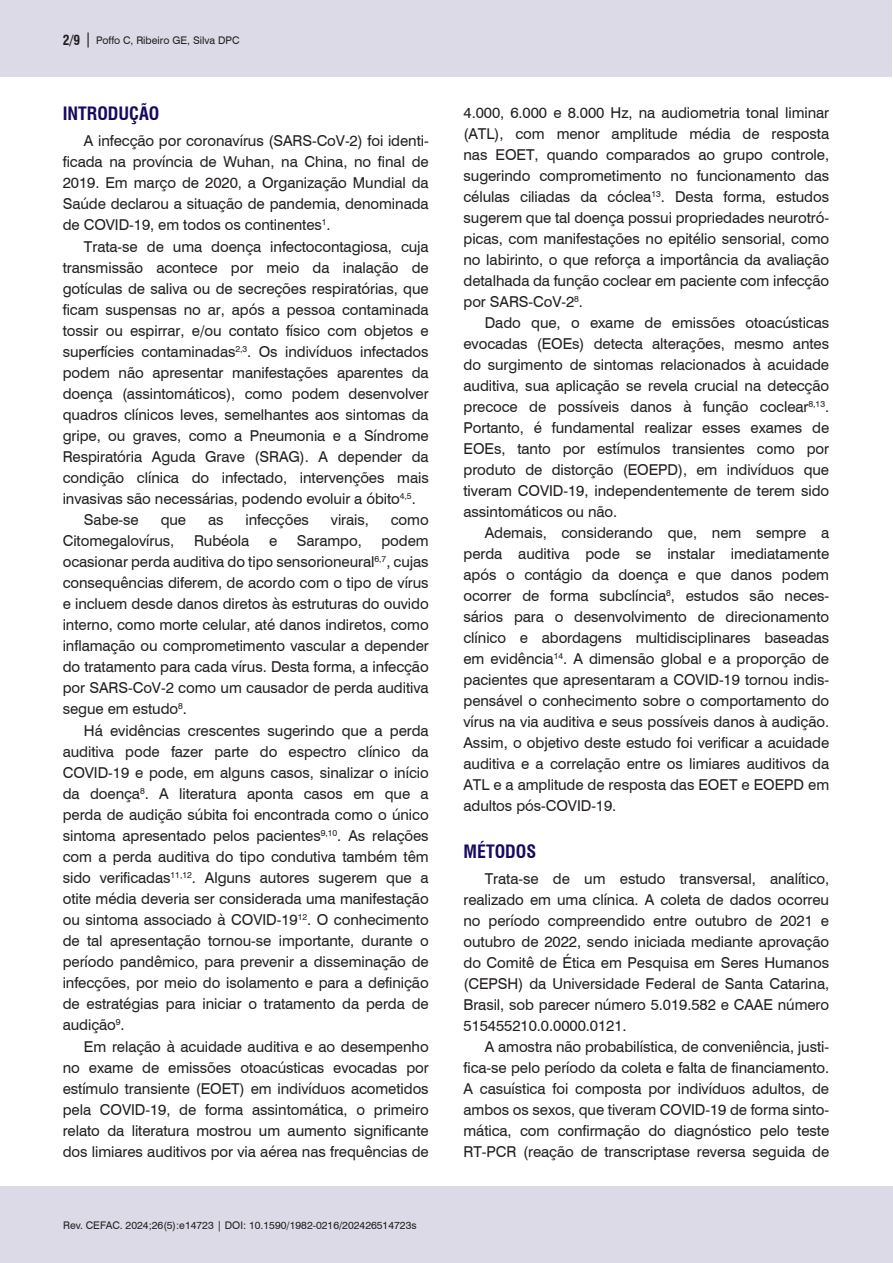
<style>
.page{position:relative;width:893px;height:1263px;background:#fff}
.page>*{position:absolute;margin:0;border:0;box-sizing:border-box;transform-origin:0 0}
.Nivel_1{font:700 condensed 18px "Swiss 721 BT";color:#18085f}
.Corpo_do_texto{font:15px/21px "Swiss 721 BT";letter-spacing:-.005em;color:#231f20;text-align:justify}
.t1{font:10.5px "Swiss 721 BT";color:#231f20}
.s1{font-weight:700;font-stretch:condensed;font-size:13.5px}
.s2{font-size:15px}
</style>
<div class="page">
<div style="left:0;top:1186px;width:892px;height:77px;background:#dcdae7"></div>
<div style="left:0;top:0;width:892px;height:77px;background:#dcdae7"></div>
<p class="t1" style="left:63px;top:33px;width:178px"><span class="s1">2/9</span> <span class="s2">|</span> Poffo C, Ribeiro GE, Silva DPC</p>
<p class="Nivel_1" style="left:63px;top:103px;width:98px">INTRODUÇÃO</p>
<p class="Corpo_do_texto" style="left:63px;top:129px;width:368px;text-indent:21px">A infecção por coronavírus (SARS-CoV-2) foi identi&shy;ficada na província de Wuhan, na China, no final de 2019. Em março de 2020, a Organização Mundial da Saúde declarou a situação de pandemia, denominada de COVID-19, em todos os continentes<sup>1</sup>.</p>
<p class="Corpo_do_texto" style="left:63px;top:235px;width:368px;text-indent:21px">Trata-se de uma doença infectocontagiosa, cuja transmissão acontece por meio da inalação de gotículas de saliva ou de secreções respiratórias, que ficam suspensas no ar, após a pessoa contaminada tossir ou espirrar, e/ou contato físico com objetos e superfícies contaminadas<sup>2,3</sup>. Os indivíduos infectados podem não apresentar manifestações aparentes da doença (assintomáticos), como podem desenvolver quadros clínicos leves, semelhantes aos sintomas da gripe, ou graves, como a Pneumonia e a Síndrome Respiratória Aguda Grave (SRAG). A depender da condição clínica do infectado, intervenções mais invasivas são necessárias, podendo evoluir a óbito<sup>4,5</sup>.</p>
<p class="Corpo_do_texto" style="left:84px;top:509px;width:56px">Sabe-se</p>
<p class="Corpo_do_texto" style="left:161px;top:509px;width:27px">que</p>
<p class="Corpo_do_texto" style="left:208px;top:509px;width:17px">as</p>
<p class="Corpo_do_texto" style="left:245px;top:509px;width:65px">infecções</p>
<p class="Corpo_do_texto" style="left:331px;top:509px;width:40px">virais,</p>
<p class="Corpo_do_texto" style="left:391px;top:509px;width:39px">como</p>
<p class="Corpo_do_texto" style="left:63px;top:530px;width:113px">Citomegalovírus,</p>
<p class="Corpo_do_texto" style="left:194px;top:530px;width:57px">Rubéola</p>
<p class="Corpo_do_texto" style="left:269px;top:530px;width:10px">e</p>
<p class="Corpo_do_texto" style="left:297px;top:530px;width:67px">Sarampo,</p>
<p class="Corpo_do_texto" style="left:63px;top:530px;width:368px;text-indent:319px">podem ocasionar perda auditiva do tipo sensorioneural<sup>6,7</sup>, cujas consequências diferem, de acordo com o tipo de vírus e incluem desde danos diretos às estruturas do ouvido interno, como morte celular, até danos indiretos, como inflamação ou comprometimento vascular a depender do tratamento para cada vírus. Desta forma, a infecção por SARS-CoV-2 como um causador de perda auditiva segue em estudo<sup>8</sup>.</p>
<p class="Corpo_do_texto" style="left:63px;top:719px;width:368px;text-indent:21px">Há evidências crescentes sugerindo que a perda auditiva pode fazer parte do espectro clínico da COVID-19 e pode, em alguns casos, sinalizar o início da doença<sup>8</sup>. A literatura aponta casos em que a perda de audição súbita foi encontrada como o único sintoma apresentado pelos pacientes<sup>9,10</sup>. As relações com a perda auditiva do tipo condutiva também têm sido verificadas<sup>11,12</sup>. Alguns autores sugerem que a otite média deveria ser considerada uma manifestação ou sintoma associado à COVID-19<sup>12</sup>. O conhecimento de tal apresentação tornou-se importante, durante o período pandêmico, para prevenir a disseminação de infecções, por meio do isolamento e para a definição de estratégias para iniciar o tratamento da perda de audição<sup>9</sup>.</p>
<p class="Corpo_do_texto" style="left:63px;top:1035px;width:368px;text-indent:21px">Em relação à acuidade auditiva e ao desempenho no exame de emissões otoacústicas evocadas por estímulo transiente (EOET) em indivíduos acometidos pela COVID-19, de forma assintomática, o primeiro relato da literatura mostrou um aumento significante dos limiares auditivos por via aérea nas frequências de</p>
<p class="t1" style="left:63px;top:1218px;width:355px">Rev. CEFAC. 2024;26(5):e14723 | DOI: 10.1590/1982-0216/202426514723s</p>
<p class="Corpo_do_texto" style="left:463px;top:101px;width:367px">4.000, 6.000 e 8.000 Hz, na audiometria tonal liminar (ATL), com menor amplitude média de resposta nas EOET, quando comparados ao grupo controle, sugerindo comprometimento no funcionamento das células ciliadas da cóclea<sup>13</sup>. Desta forma, estudos sugerem que tal doença possui propriedades neurotró&shy;picas, com manifestações no epitélio sensorial, como no labirinto, o que reforça a importância da avaliação detalhada da função coclear em paciente com infecção por SARS-CoV-2<sup>8</sup>.</p>
<p class="Corpo_do_texto" style="left:463px;top:311px;width:367px;text-indent:21px">Dado que, o exame de emissões otoacústicas evocadas (EOEs) detecta alterações, mesmo antes do surgimento de sintomas relacionados à acuidade auditiva, sua aplicação se revela crucial na detecção precoce de possíveis danos à função coclear<sup>8,13</sup>.<br>Portanto, é fundamental realizar esses exames de EOEs, tanto por estímulos transientes como por produto de distorção (EOEPD), em indivíduos que tiveram COVID-19, independentemente de terem sido assintomáticos ou não.</p>
<p class="Corpo_do_texto" style="left:463px;top:521px;width:367px;text-indent:21px">Ademais, considerando que, nem sempre a perda auditiva pode se instalar imediatamente após o contágio da doença e que danos podem ocorrer de forma subclíncia<sup>8</sup>, estudos são neces&shy;sários para o desenvolvimento de direcionamento clínico e abordagens multidisciplinares baseadas em evidência<sup>14</sup>. A dimensão global e a proporção de pacientes que apresentaram a COVID-19 tornou indis&shy;pensável o conhecimento sobre o comportamento do vírus na via auditiva e seus possíveis danos à audição.<br>Assim, o objetivo deste estudo foi verificar a acuidade auditiva e a correlação entre os limiares auditivos da ATL e a amplitude de resposta das EOET e EOEPD em adultos pós-COVID-19.</p>
<p class="Nivel_1" style="left:463px;top:841px;width:74px">MÉTODOS</p>
<p class="Corpo_do_texto" style="left:463px;top:867px;width:367px;text-indent:21px">Trata-se de um estudo transversal, analítico, realizado em uma clínica. A coleta de dados ocorreu no período compreendido entre outubro de 2021 e outubro de 2022, sendo iniciada mediante aprovação do Comitê de Ética em Pesquisa em Seres Humanos (CEPSH) da Universidade Federal de Santa Catarina, Brasil, sob parecer número 5.019.582 e CAAE número 515455210.0.0000.0121.</p>
<p class="Corpo_do_texto" style="left:463px;top:1035px;width:367px;text-indent:21px">A amostra não probabilística, de conveniência, justi&shy;fica-se pelo período da coleta e falta de financiamento.<br>A casuística foi composta por indivíduos adultos, de ambos os sexos, que tiveram COVID-19 de forma sinto&shy;mática, com confirmação do diagnóstico pelo teste RT-PCR (reação de transcriptase reversa seguida de</p>
</div>
